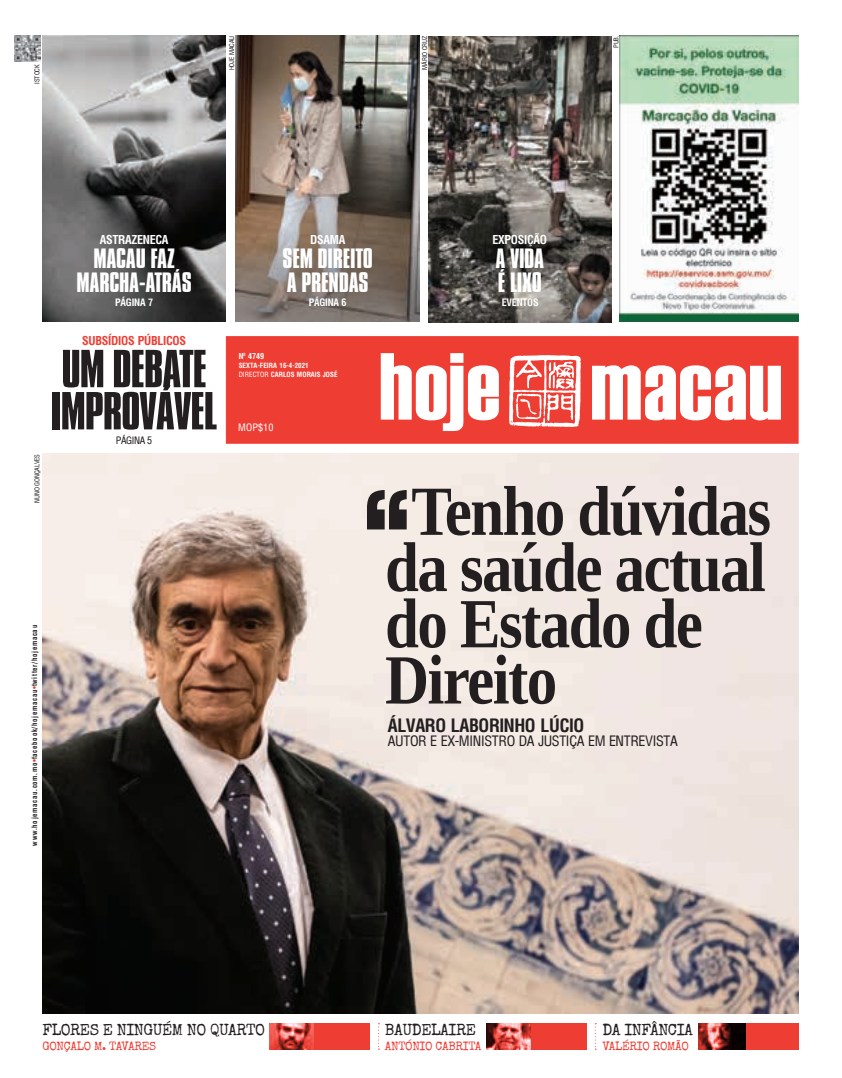
<style>
.page{position:relative;width:842px;height:1078px;background:#fff}
.page>*{position:absolute;margin:0;border:0;box-sizing:border-box;transform-origin:0 0}
.t1{font:140px "Compacta BT";color:#231f20;scale:1.1 1}
.t2{font:94.9px "Haettenschweiler";letter-spacing:.01em;color:#fff}
.t3{font:700 70.4px/56.2px "Liberation Serif";letter-spacing:-.025em;color:#231f20;scale:.86 1}
.t4{font:46px/42.1px "Compacta BT";letter-spacing:-.025em;color:#231f20;scale:1.1 1}
.t5{font:24px "Compacta BT";letter-spacing:-.01em;color:#fff;scale:1.1 1}
.t6{font:700 condensed 18px "Arena";letter-spacing:-.03em;color:#231f20}
.t7{font:16px "Special Elite";letter-spacing:-.03em;color:#231f20}
.t8{font:14px "Arena Condensed";letter-spacing:-.03em;color:#231f20}
.t9{font:12px "Special Elite";letter-spacing:-.025em;color:#ee3e34}
.t10{font:700 condensed 12px "Arena";letter-spacing:-.03em;color:#fff}
.t11{font:700 condensed 12px "Arena";letter-spacing:-.03em;color:#ee3e34}
.t12{font:700 condensed 10px "Arena";letter-spacing:-.03em;color:#fff}
.t13{font:10px "Arena Condensed";letter-spacing:-.05em;color:#231f20}
.t14{font:10px "Arena Condensed";color:#fff}
.t15{font:700 condensed 8px "Arena";color:#fff}
.Cabeca-Colaboracao{font:700 condensed 7.2px "Arena";letter-spacing:.1em;color:#231f20;scale:.94 1}
.t16{font:700 condensed 7px "Arena";color:#fff}
.Fotografo{font:6.5px "Arena Condensed";letter-spacing:-.025em;color:#231f20}
.s1{color:#ee3e34}
.s2{font-family:"Arena Condensed";font-weight:400;font-stretch:normal}
</style>
<div class="page">
<img style="left:43px;top:36px;width:183px;height:285px">
<img style="left:428px;top:36px;width:184px;height:286px">
<img style="left:620px;top:36px;width:179px;height:286px">
<img style="left:42px;top:454px;width:757px;height:559px">
<img style="left:14px;top:36px;width:26px;height:25px">
<div style="left:226px;top:336px;width:573px;height:107px;background:#ee3e34;border:1px solid #ee3e34"></div>
<img style="left:509px;top:355px;width:71px;height:71px">
<img style="left:236px;top:36px;width:183px;height:285px">
<svg style="left:595px;top:1023px;width:1px;height:26px"></svg>
<svg style="left:378px;top:1023px;width:1px;height:26px"></svg>
<div style="left:269px;top:1022px;width:101px;height:27px;background:#ee3e34"></div>
<img style="left:269px;top:1022px;width:45px;height:27px">
<div style="left:486px;top:1022px;width:101px;height:27px;background:#ee3e34"></div>
<img style="left:486px;top:1022px;width:45px;height:27px">
<div style="left:698px;top:1022px;width:101px;height:27px;background:#ee3e34"></div>
<img style="left:698px;top:1022px;width:48px;height:27px">
<p class="Fotografo" style="left:34px;top:84px;width:21px;rotate:-90deg">ISTOCK</p>
<p class="Fotografo" style="left:228px;top:70px;width:36px;rotate:-90deg">HOJE MACAU</p>
<p class="Fotografo" style="left:421px;top:70px;width:35px;rotate:-90deg">MÁRIO CRUZ</p>
<p class="Fotografo" style="left:612px;top:48px;width:14px;rotate:-90deg">PUB.</p>
<p class="Fotografo" style="left:34px;top:502px;width:50px;rotate:-90deg">NUNO GONÇALVES</p>
<p class="Cabeca-Colaboracao" style="left:30px;top:845px;width:236px;rotate:-90deg">www.hojemacau.com.mo<span class="s1">•</span>facebook/hojemacau<span class="s1">•</span>twitter/hojemacau</p>
<p class="t10" style="left:492px;top:232px;width:56px">EXPOSIÇÃO</p>
<p class="t5" style="left:495px;top:244px;width:46px">A VIDA</p>
<p class="t5" style="left:498px;top:269px;width:41px">É LIXO</p>
<p class="t10" style="left:100px;top:232px;width:70px">ASTRAZENECA</p>
<p class="t5" style="left:93px;top:244px;width:76px">MACAU FAZ</p>
<p class="t5" style="left:77px;top:269px;width:106px">MARCHA-ATRÁS</p>
<p class="t10" style="left:310px;top:232px;width:37px">DSAMA</p>
<p class="t5" style="left:283px;top:244px;width:84px">SEM DIREITO</p>
<p class="t5" style="left:287px;top:269px;width:76px">A PRENDAS</p>
<p class="t12" style="left:309px;top:296px;width:39px">PÁGINA 6</p>
<p class="t12" style="left:115px;top:296px;width:39px">PÁGINA 7</p>
<p class="t12" style="left:502px;top:296px;width:38px">EVENTOS</p>
<p class="t11" style="left:82px;top:333px;width:105px">SUBSÍDIOS PÚBLICOS</p>
<p class="t4" style="left:51px;top:349px;width:153px">UM DEBATE<br>IMPROVÁVEL</p>
<p class="t13" style="left:116px;top:434px;width:38px">PÁGINA 5</p>
<p class="t15" style="left:239px;top:351px;width:27px">Nº 4749</p>
<p class="t16" style="left:239px;top:361px;width:72px">SEXTA-FEIRA 16-4-2021</p>
<p class="t16" style="left:239px;top:370px;width:100px"><span class="s2">DIRECTOR</span> CARLOS MORAIS JOSÉ</p>
<p class="t14" style="left:238px;top:421px;width:37px">MOP$10</p>
<p class="t2" style="left:379px;top:332px;width:404px">hoje macau</p>
<p class="t3" style="left:385px;top:482px;width:450px;text-indent:26px">Tenho dúvidas da saúde actual do Estado de<br>Direito</p>
<p class="t1" style="left:361px;top:466px;width:48px">‘‘</p>
<p class="t6" style="left:388px;top:714px;width:198px">ÁLVARO LABORINHO LÚCIO</p>
<p class="t8" style="left:388px;top:733px;width:292px">AUTOR E EX-MINISTRO DA JUSTIÇA EM ENTREVISTA</p>
<p class="t7" style="left:42px;top:1018px;width:224px">FLORES E NINGUÉM NO QUARTO</p>
<p class="t9" style="left:42px;top:1037px;width:115px">GONÇALO M. TAVARES</p>
<p class="t7" style="left:385px;top:1018px;width:93px">BAUDELAIRE</p>
<p class="t9" style="left:385px;top:1037px;width:98px">ANTÓNIO CABRITA</p>
<p class="t7" style="left:602px;top:1018px;width:92px">DA INFÂNCIA</p>
<p class="t9" style="left:602px;top:1037px;width:88px">VALÉRIO ROMÃO</p>
</div>
